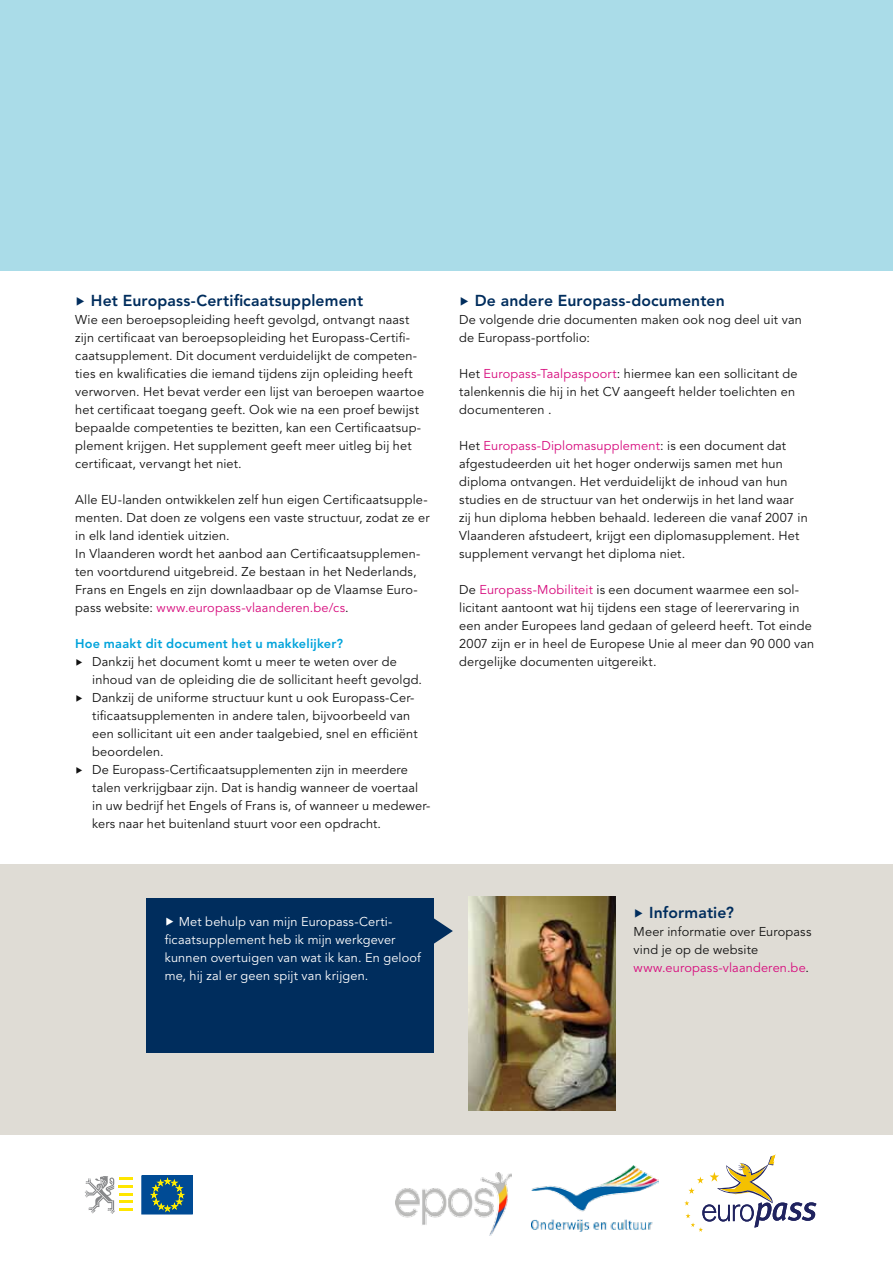
<style>
.page{position:relative;width:893px;height:1263px;background:#fff}
.page>*{position:absolute;margin:0;border:0;box-sizing:border-box;transform-origin:0 0}
.t1{font:800 15.75px "Avenir LT";letter-spacing:.01em;color:#002d5d}
.t2{font:12.75px/18px "Avenir LT";letter-spacing:.015em;color:#121212}
.t3{font:12.75px/18px "Avenir LT";letter-spacing:.015em;color:#fff}
.t4{font:800 12.75px "Avenir LT";letter-spacing:.02em;color:#00a3db}
.s1{color:#d70b7d}
</style>
<div class="page">
<div style="left:0;top:864px;width:893px;height:270px;background:#dfdcd5"></div>
<div style="left:0;top:0;width:893px;height:270px;background:#aadce8"></div>
<div style="left:147px;top:898px;width:287px;height:155px;background:#002d5d"></div>
<svg style="left:434px;top:918px;width:19px;height:26px"></svg>
<svg style="left:684px;top:1154px;width:132px;height:78px"></svg>
<img style="left:531px;top:1165px;width:128px;height:66px">
<svg style="left:85px;top:1176px;width:48px;height:38px"></svg>
<div style="left:142px;top:1176px;width:50px;height:38px;background:#004b95"></div>
<svg style="left:151px;top:1178px;width:33px;height:33px"></svg>
<img style="left:395px;top:1172px;width:116px;height:63px">
<img style="left:469px;top:896px;width:146px;height:215px">
<p class="t1" style="left:75px;top:291px;width:289px">▶ Het Europass-Certificaatsupplement</p>
<p class="t2" style="left:75px;top:311px;width:350px">Wie een beroepsopleiding heeft gevolgd, ontvangt naast zijn certificaat van beroepsopleiding het Europass-Certifi&shy;caatsupplement. Dit document verduidelijkt de competen&shy;ties en kwalificaties die iemand tijdens zijn opleiding heeft verworven. Het bevat verder een lijst van beroepen waartoe het certificaat toegang geeft. Ook wie na een proef bewijst bepaalde competenties te bezitten, kan een Certificaatsup&shy;plement krijgen. Het supplement geeft meer uitleg bij het certificaat, vervangt het niet.</p>
<p class="t2" style="left:75px;top:491px;width:356px">Alle EU-landen ontwikkelen zelf hun eigen Certificaatsupple&shy;menten. Dat doen ze volgens een vaste structuur, zodat ze er in elk land identiek uitzien.<br>In Vlaanderen wordt het aanbod aan Certificaatsupplemen&shy;ten voortdurend uitgebreid. Ze bestaan in het Nederlands, Frans en Engels en zijn downlaadbaar op de Vlaamse Euro&shy;pass website: <span class="s1">www.europass-vlaanderen.be/cs</span>.</p>
<p class="t4" style="left:75px;top:636px;width:269px">Hoe maakt dit document het u makkelijker?</p>
<p class="t2" style="left:75px;top:653px;width:323px">▶ Dankzij het document komt u meer te weten over de</p>
<p class="t2" style="left:92px;top:671px;width:331px">inhoud van de opleiding die de sollicitant heeft gevolgd.</p>
<p class="t2" style="left:75px;top:689px;width:341px">▶ Dankzij de uniforme structuur kunt u ook Europass-Cer-</p>
<p class="t2" style="left:92px;top:707px;width:320px">tificaatsupplementen in andere talen, bijvoorbeeld van</p>
<p class="t2" style="left:92px;top:725px;width:327px">een sollicitant uit een ander taalgebied, snel en efficiënt</p>
<p class="t2" style="left:92px;top:743px;width:73px">beoordelen.</p>
<p class="t2" style="left:75px;top:761px;width:334px">▶ De Europass-Certificaatsupplementen zijn in meerdere</p>
<p class="t2" style="left:92px;top:779px;width:327px">talen verkrijgbaar zijn. Dat is handig wanneer de voertaal</p>
<p class="t2" style="left:92px;top:797px;width:340px">in uw bedrijf het Engels of Frans is, of wanneer u medewer-</p>
<p class="t2" style="left:92px;top:815px;width:290px">kers naar het buitenland stuurt voor een opdracht.</p>
<p class="t1" style="left:459px;top:291px;width:267px">▶ De andere Europass-documenten</p>
<p class="t2" style="left:459px;top:311px;width:344px">De volgende drie documenten maken ook nog deel uit van de Europass-portfolio:</p>
<p class="t2" style="left:459px;top:365px;width:340px">Het <span class="s1">Europass-Taalpaspoort</span>: hiermee kan een sollicitant de talenkennis die hij in het CV aangeeft helder toelichten en documenteren .</p>
<p class="t2" style="left:459px;top:437px;width:350px">Het <span class="s1">Europass-Diplomasupplement</span>: is een document dat afgestudeerden uit het hoger onderwijs samen met hun diploma ontvangen. Het verduidelijkt de inhoud van hun studies en de structuur van het onderwijs in het land waar zij hun diploma hebben behaald. Iedereen die vanaf 2007 in Vlaanderen afstudeert, krijgt een diplomasupplement. Het supplement vervangt het diploma niet.</p>
<p class="t2" style="left:459px;top:581px;width:356px">De <span class="s1">Europass-Mobiliteit</span> is een document waarmee een sol&shy;licitant aantoont wat hij tijdens een stage of leerervaring in een ander Europees land gedaan of geleerd heeft. Tot einde 2007 zijn er in heel de Europese Unie al meer dan 90 000 van dergelijke documenten uitgereikt.</p>
<p class="t3" style="left:165px;top:913px;width:258px">▶ Met behulp van mijn Europass-Certi&shy;ficaatsupplement heb ik mijn werkgever kunnen overtuigen van wat ik kan. En geloof me, hij zal er geen spijt van krijgen.</p>
<p class="t1" style="left:634px;top:903px;width:102px">▶ Informatie?</p>
<p class="t2" style="left:634px;top:923px;width:179px">Meer informatie over Europass vind je op de website <span class="s1">www.europass-vlaanderen.be</span>.</p>
</div>
